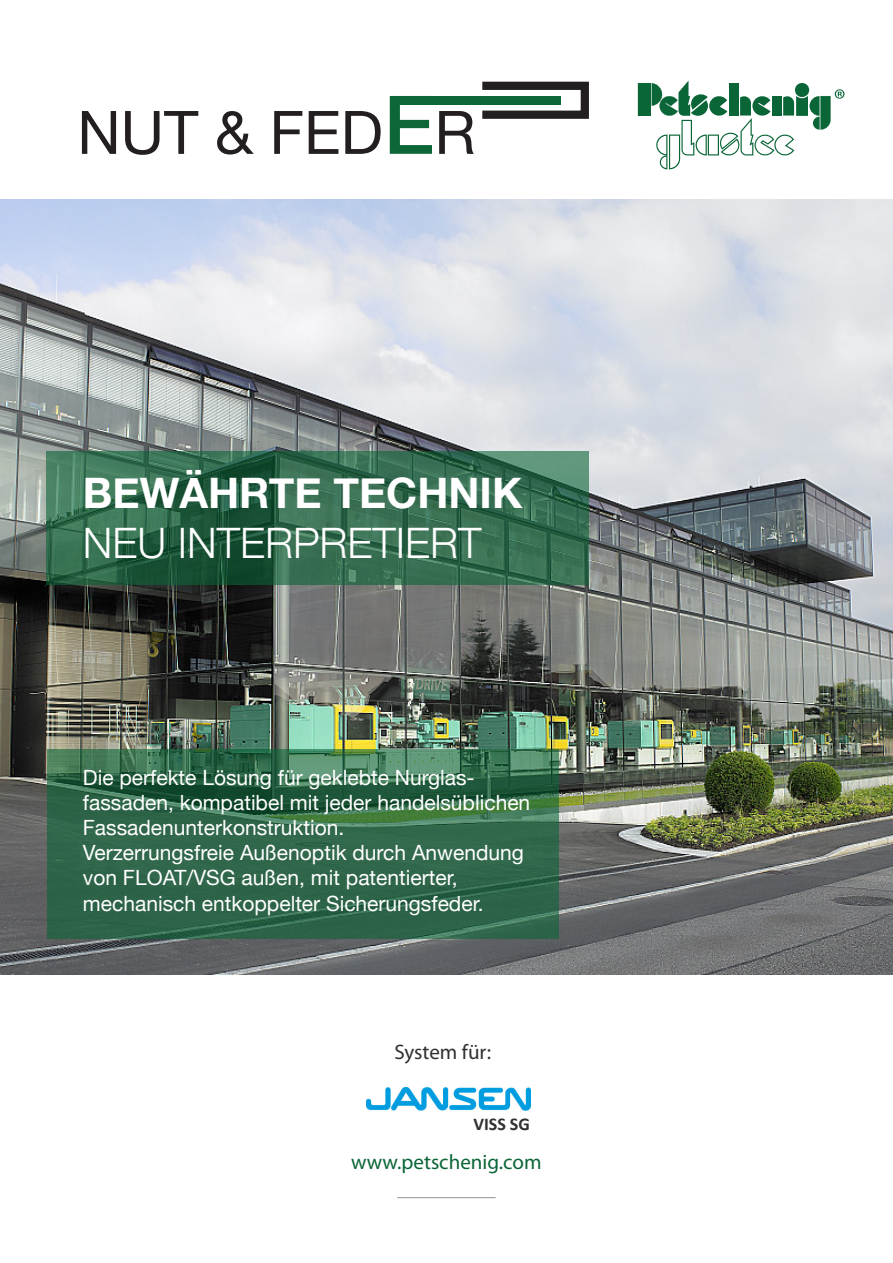
<style>
.page{position:relative;width:893px;height:1263px;background:#fff}
.page>*{position:absolute;margin:0;border:0;box-sizing:border-box;transform-origin:0 0}
.t1{font:60px "Helvetica Neue";color:#231f20}
.t2{font:300 42px/50.4px "Helvetica Neue";color:#fff}
.t3{font:21px/25.2px "Helvetica Neue";color:#fff}
.t4{font:21px "Myriad Pro";color:#0a6537}
.t5{font:21px "Myriad Pro";color:#312f30}
.t6{font:700 18px "Calibri";color:#312f30}
.s1{font-weight:500;font-size:81px;color:#0c6638}
.s2{font-weight:700}
</style>
<div class="page">
<div style="left:390px;top:96px;width:171px;height:9px;background:#0c6638"></div>
<div style="left:478px;top:82px;width:111px;height:37px;border:8px solid #231f20"></div>
<img style="left:0;top:199px;width:893px;height:776px">
<svg style="left:47px;top:452px;width:542px;height:133px;background:#326a4d"></svg>
<svg style="left:47px;top:749px;width:511px;height:189px;background:#31684a"></svg>
<hr style="left:397px;top:1197px;width:99px;height:1px;background:#231f20">
<svg style="left:638px;top:81px;width:206px;height:88px"></svg>
<img style="left:367px;top:1087px;width:163px;height:24px">
<p class="t1" style="left:77px;top:89px;width:400px">NUT &amp; FED<span class="s1">E</span>R</p>
<p class="t2" style="left:83px;top:464px;width:441px"><span class="s2">BEWÄHRTE TECHNIK<br></span>NEU INTERPRETIERT</p>
<p class="t3" style="left:83px;top:766px;width:449px">Die perfekte Lösung für geklebte Nurglas&shy;fassaden, kompatibel mit jeder handelsüblichen Fassadenunterkonstruktion.<br>Verzerrungsfreie Außenoptik durch Anwendung von FLOAT/VSG außen, mit patentierter, mechanisch entkoppelter Sicherungsfeder.</p>
<p class="t5" style="left:394px;top:1039px;width:98px">System für:</p>
<p class="t6" style="left:473px;top:1112px;width:58px">VISS SG</p>
<p class="t4" style="left:351px;top:1148px;width:192px">www.petschenig.com</p>
</div>
